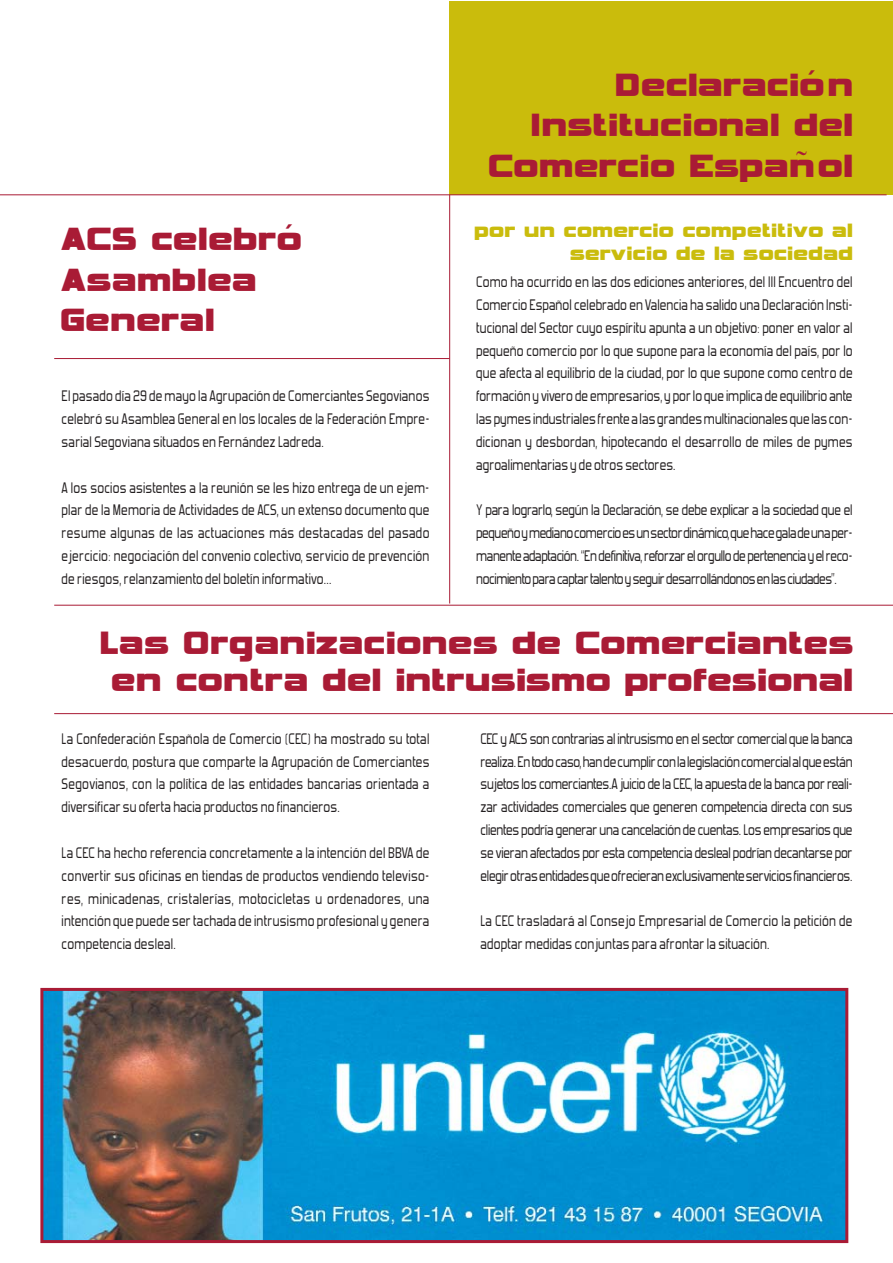
<style>
.page{position:relative;width:893px;height:1263px;background:#fff}
.page>*{position:absolute;margin:0;border:0;box-sizing:border-box;transform-origin:0 0}
.t1{font:45px/40.5px "Vipnagorgialla";letter-spacing:.035em;color:#a91b35;scale:.84 1}
.t2{font:27px/22.5px "Vipnagorgialla";letter-spacing:.035em;color:#cabc0c;text-align:right;scale:.84 1}
.t3{font:18px/22.8px "Forgotten Futurist";letter-spacing:.015em;color:#231f20;text-align:justify;scale:.9 1}
</style>
<div class="page">
<div style="left:450px;top:1px;width:443px;height:194px;background:#cabc0c"></div>
<img style="left:44px;top:992px;width:800px;height:247px">
<div style="left:40px;top:988px;width:808px;height:255px;border:3px solid #a91b35"></div>
<hr style="left:0;top:194px;width:887px;height:1px;background:#a91b35">
<hr style="left:449px;top:195px;width:1px;height:408px;background:#a91b35">
<hr style="left:54px;top:605px;width:839px;height:1px;background:#a91b35">
<hr style="left:54px;top:713px;width:839px;height:1px;background:#a91b35">
<hr style="left:54px;top:358px;width:396px;height:1px;background:#a91b35">
<h1 class="t1" style="left:62px;top:214px;width:290px">ACS celebró<br>Asamblea<br>General</h1>
<p class="t3" style="left:62px;top:384px;width:410px">El pasado día 29 de mayo la Agrupación de Comerciantes Segovianos celebró su Asamblea General en los locales de la Federación Empre&shy;sarial Segoviana situados en Fernández Ladreda.</p>
<p class="t3" style="left:62px;top:475px;width:410px">A los socios asistentes a la reunión se les hizo entrega de un ejem&shy;plar de la Memoria de Actividades de ACS, un extenso documento que resume algunas de las actuaciones más destacadas del pasado ejercicio: negociación del convenio colectivo, servicio de prevención de riesgos, relanzamiento del boletín informativo...</p>
<h1 class="t1" style="left:488px;top:60px;width:435px;text-align:right">Declaración<br>Institucional del<br>Comercio Español</h1>
<h2 class="t2" style="left:474px;top:217px;width:452px">por un comercio competitivo al servicio de la sociedad</h2>
<p class="t3" style="left:476px;top:269px;width:420px">Como ha ocurrido en las dos ediciones anteriores, del III Encuentro del Comercio Español celebrado en Valencia ha salido una Declaración Insti&shy;tucional del Sector cuyo espíritu apunta a un objetivo: poner en valor al pequeño comercio por lo que supone para la economía del país, por lo que afecta al equilibrio de la ciudad, por lo que supone como centro de formación y vivero de empresarios, y por lo que implica de equilibrio ante las pymes industriales frente a las grandes multinacionales que las con&shy;dicionan y desbordan, hipotecando el desarrollo de miles de pymes agroalimentarias y de otros sectores.</p>
<p class="t3" style="left:476px;top:498px;width:420px">Y para lograrlo, según la Declaración, se debe explicar a la sociedad que el pequeño y mediano comercio es un sector dinámico, que hace gala de una per&shy;manente adaptación. “En definitiva, reforzar el orgullo de pertenencia y el reco&shy;nocimiento para captar talento y seguir desarrollándonos en las ciudades”.</p>
<h1 class="t1" style="left:100px;top:619px;width:898px;line-height:37.5px">Las Organizaciones de Comerciantes en contra del intrusismo profesional</h1>
<p class="t3" style="left:480px;top:726px;width:415px">CEC y ACS son contrarias al intrusismo en el sector comercial que la banca realiza. En todo caso, han de cumplir con la legislación comercial al que están sujetos los comerciantes.A juicio de la CEC, la apuesta de la banca por reali&shy;zar actividades comerciales que generen competencia directa con sus clientes podría generar una cancelación de cuentas. Los empresarios que se vieran afectados por esta competencia desleal podrían decantarse por elegir otras entidades que ofrecieran exclusivamente servicios financieros.</p>
<p class="t3" style="left:480px;top:909px;width:415px">La CEC trasladará al Consejo Empresarial de Comercio la petición de adoptar medidas conjuntas para afrontar la situación.</p>
<p class="t3" style="left:62px;top:726px;width:410px">La Confederación Española de Comercio (CEC) ha mostrado su total desacuerdo, postura que comparte la Agrupación de Comerciantes Segovianos, con la política de las entidades bancarias orientada a diversificar su oferta hacia productos no financieros.</p>
<p class="t3" style="left:62px;top:840px;width:410px">La CEC ha hecho referencia concretamente a la intención del BBVA de convertir sus oficinas en tiendas de productos vendiendo televiso&shy;res, minicadenas, cristalerías, motocicletas u ordenadores, una intención que puede ser tachada de intrusismo profesional y genera competencia desleal.</p>
</div>
